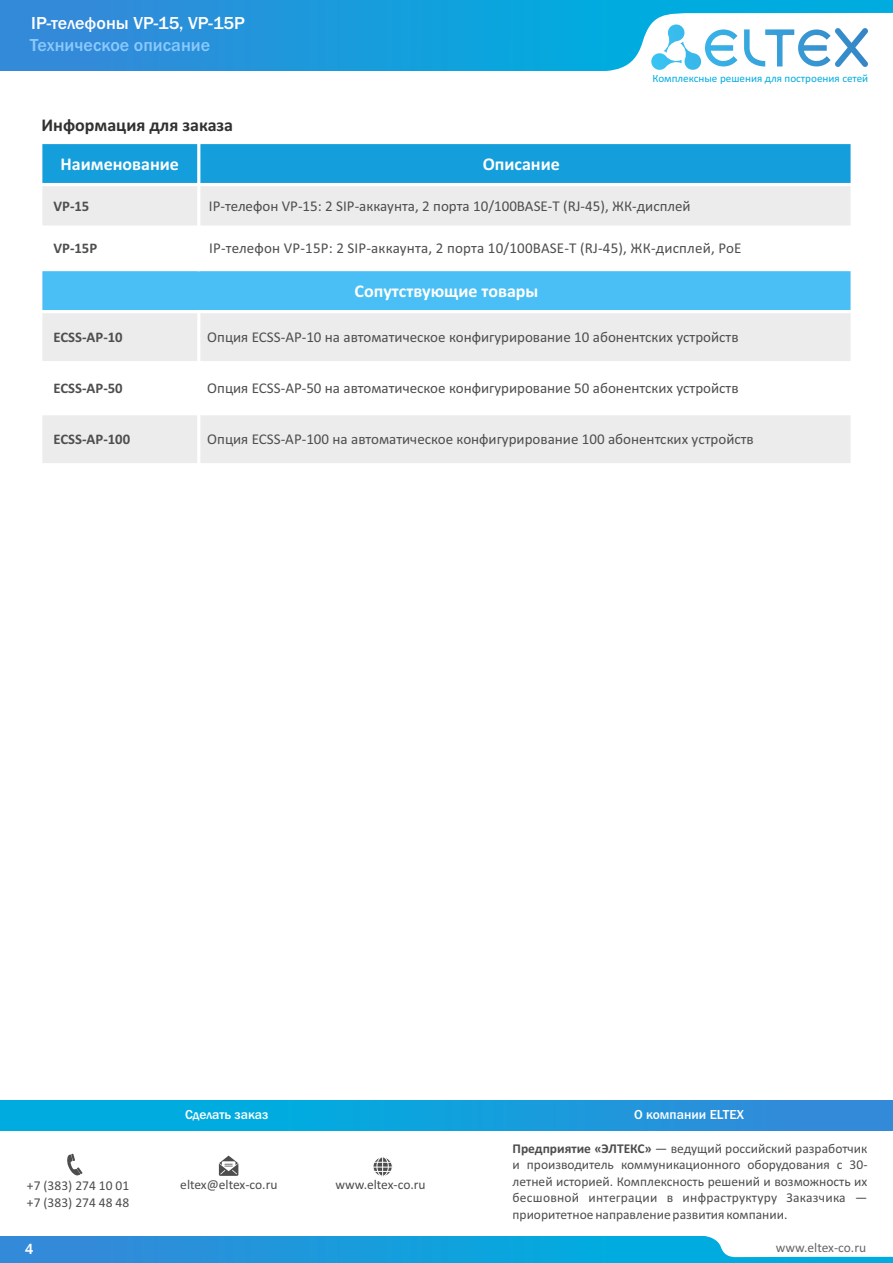
<style>
.page{position:relative;width:893px;height:1263px;background:#fff}
.page>*{position:absolute;margin:0;border:0;box-sizing:border-box;transform-origin:0 0}
.t1{font:700 18px "Calibri";color:#fff}
.t2{font:500 18px "Franklin Gothic";color:#fff}
.t3{font:500 18px "Franklin Gothic";color:#8ac9fc}
.t4{font:700 18px "Calibri";color:#313130}
.t5{font:15px "Calibri";color:#4e4e4d}
.t6{font:500 15px "Franklin Gothic";color:#fff}
.t7{font:700 14.7px "Calibri";color:#4e4e4d}
.t8{font:13.5px/16.5px "Calibri";color:#4d4d4d;text-align:justify}
.t9{font:500 13.5px "Franklin Gothic";color:#fff}
.t10{font:13.5px "Calibri";color:#666}
.t11{font:11.1px "Calibri";color:#00acdf}
.s1{color:#5b5b5b}
.s2{font-weight:700}
</style>
<div class="page">
<div style="left:0;top:0;width:893px;height:71px;background:linear-gradient(to right,#3489d9,#00b4e0)"></div>
<svg style="left:589px;top:13px;width:304px;height:58px"></svg>
<div style="left:0;top:1100px;width:893px;height:30px;background:linear-gradient(to right,#00b4e0,#3489d9)"></div>
<svg style="left:219px;top:1155px;width:19px;height:21px"></svg>
<div style="left:373px;top:1156px;width:20px;height:21px;background:#fafafa;border:1px solid #fff;border-radius:50%"></div>
<div style="left:376px;top:1156px;width:13px;height:20px;background:#fefefe;border:1px solid #fff;border-radius:50%"></div>
<svg style="left:373px;top:1157px;width:19px;height:19px"></svg>
<svg style="left:67px;top:1154px;width:16px;height:22px"></svg>
<div style="left:0;top:1236px;width:893px;height:27px;background:linear-gradient(to right,#3489d9,#00b4e0)"></div>
<svg style="left:703px;top:1236px;width:190px;height:21px"></svg>
<div style="left:41px;top:142px;width:158px;height:43px;background:#159edc"></div>
<div style="left:199px;top:142px;width:653px;height:43px;background:#159edc"></div>
<div style="left:41px;top:185px;width:158px;height:42px;background:#ececec"></div>
<div style="left:199px;top:185px;width:653px;height:42px;background:#ececec"></div>
<div style="left:41px;top:270px;width:811px;height:42px;background:#49bff5"></div>
<div style="left:41px;top:312px;width:158px;height:51px;background:#ececec"></div>
<div style="left:199px;top:312px;width:653px;height:51px;background:#ececec"></div>
<div style="left:41px;top:414px;width:158px;height:51px;background:#ececec"></div>
<div style="left:199px;top:414px;width:653px;height:51px;background:#ececec"></div>
<hr style="left:39px;top:141px;width:3px;height:325px;background:#fff">
<hr style="left:197px;top:310px;width:3px;height:156px;background:#fff">
<hr style="left:197px;top:141px;width:3px;height:88px;background:#fff">
<hr style="left:851px;top:141px;width:3px;height:325px;background:#fff">
<hr style="left:39px;top:463px;width:815px;height:3px;background:#fff">
<hr style="left:39px;top:412px;width:815px;height:3px;background:#fff">
<hr style="left:39px;top:361px;width:815px;height:3px;background:#fff">
<hr style="left:39px;top:310px;width:815px;height:3px;background:#fff">
<hr style="left:39px;top:268px;width:815px;height:3px;background:#fff">
<hr style="left:39px;top:225px;width:815px;height:4px;background:#fff">
<hr style="left:39px;top:183px;width:815px;height:3px;background:#fff">
<hr style="left:39px;top:141px;width:815px;height:3px;background:#fff">
<p class="t2" style="left:31px;top:17px;width:215px">IP-телефоны VP-15, VP-15P</p>
<p class="t3" style="left:30px;top:38px;width:182px">Техническое описание</p>
<p class="t4" style="left:42px;top:117px;width:193px">Информация для заказа</p>
<p class="t11" style="left:652px;top:73px;width:217px">Комплексные решения для построения сетей</p>
<p class="t1" style="left:61px;top:156px;width:120px">Наименование</p>
<p class="t1" style="left:483px;top:156px;width:79px">Описание</p>
<p class="t7" style="left:54px;top:200px;width:37px">VP-15</p>
<p class="t5" style="left:209px;top:200px;width:483px">IP-телефон VP-15: 2 SIP-аккаунта, 2 порта 10/100BASE-T (RJ-45), ЖК-дисплей</p>
<p class="t7" style="left:54px;top:242px;width:45px">VP-15P</p>
<p class="t5" style="left:209px;top:242px;width:534px">IP-телефон VP-15P: 2 SIP-аккаунта, 2 порта 10/100BASE-T (RJ-45), ЖК-дисплей, PoE</p>
<p class="t1" style="left:355px;top:283px;width:185px">Сопутствующие товары</p>
<p class="t7" style="left:54px;top:331px;width:71px">ECSS-AP<span class="s1">-</span>10</p>
<p class="t5" style="left:207px;top:331px;width:533px">Опция ECSS-AP-10 на автоматическое конфигурирование 10 абонентских устройств</p>
<p class="t7" style="left:54px;top:382px;width:71px">ECSS-AP-50</p>
<p class="t5" style="left:207px;top:382px;width:533px">Опция ECSS-AP-50 на автоматическое конфигурирование 50 абонентских устройств</p>
<p class="t7" style="left:54px;top:433px;width:78px">ECSS-AP-100</p>
<p class="t5" style="left:207px;top:433px;width:548px">Опция ECSS-AP-100 на автоматическое конфигурирование 100 абонентских устройств</p>
<p class="t9" style="left:185px;top:1109px;width:85px">Сделать заказ</p>
<p class="t8" style="left:27px;top:1179px;width:104px">+7 (383) 274 10 01 +7 (383) 274 48 48</p>
<p class="t8" style="left:180px;top:1177px;width:99px">eltex@eltex-co.ru</p>
<p class="t8" style="left:335px;top:1177px;width:92px">www.eltex-co.ru</p>
<p class="t9" style="left:634px;top:1110px;width:112px">О компании ELTEX</p>
<p class="t8" style="left:512px;top:1141px;width:356px"><span class="s2">Предприятие «ЭЛТЕКС»</span> — ведущий российский разработчик и производитель коммуникационного оборудования с 30- летней историей. Комплексность решений и возможность их бесшовной интеграции в инфраструктуру Заказчика — приоритетное направление развития компании.</p>
<p class="t6" style="left:25px;top:1243px;width:10px">4</p>
<p class="t10" style="left:776px;top:1242px;width:92px">www.eltex-co.ru</p>
</div>
